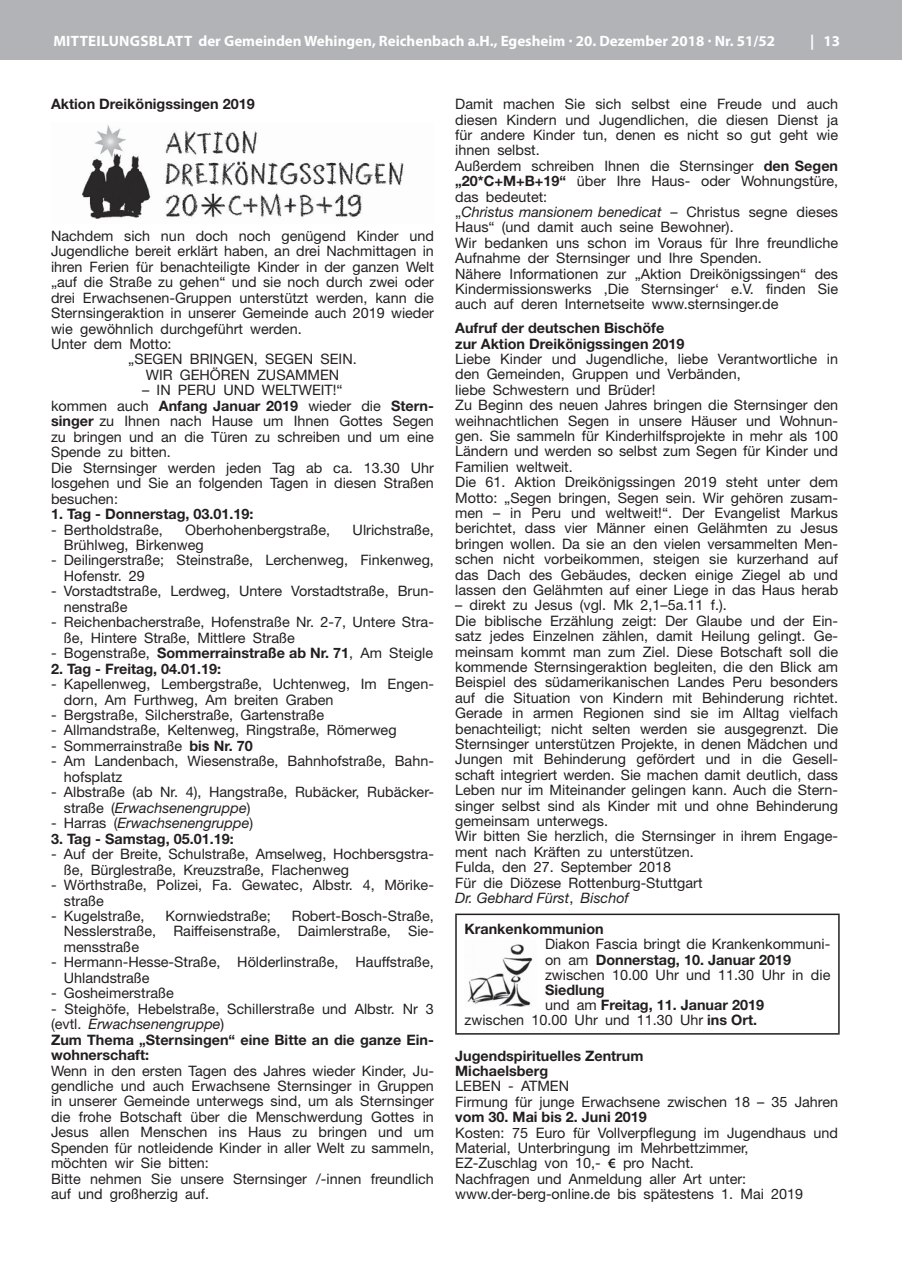
<style>
.page{position:relative;width:902px;height:1280px;background:#fff}
.page>*{position:absolute;margin:0;border:0;box-sizing:border-box;transform-origin:0 0}
.t1{font:700 15px "Myriad Pro";color:#fff}
.t2{font:14.4px/15.5px "Helvetica Neue";color:#231f20}
.t3{font:700 14.4px/15.5px "Helvetica Neue";color:#231f20}
.t4{font:italic 14.4px "Helvetica Neue";color:#231f20}
.s1{font-weight:700}
.s2{font-style:italic}
.s3{font-style:normal}
.s4{font-weight:400}
.s5{font-family:"Myriad Pro";font-weight:600}
</style>
<div class="page">
<div style="left:0;top:0;width:901px;height:60px;background:#b2b3b7"></div>
<img style="left:81px;top:125px;width:323px;height:94px">
<hr style="left:455px;top:913px;width:384px;height:2px;background:#231f20">
<hr style="left:455px;top:915px;width:1px;height:118px;background:#231f20">
<hr style="left:838px;top:915px;width:1px;height:118px;background:#231f20">
<hr style="left:455px;top:1033px;width:384px;height:2px;background:#231f20">
<img style="left:467px;top:944px;width:66px;height:63px">
<p class="t1" style="left:53px;top:31px;width:723px">MITTEILUNGSBLATT der Gemeinden Wehingen, Reichenbach a.H., Egesheim · 20. Dezember 2018 · Nr. 51/52</p>
<p class="t1" style="left:810px;top:31px;width:31px">| 13</p>
<p class="t3" style="left:51px;top:96px;width:205px">Aktion Dreikönigssingen 2019</p>
<p class="t2" style="left:51px;top:228px;width:384px">Nachdem sich nun doch noch genügend Kinder und</p>
<p class="t2" style="left:51px;top:243px;width:384px">Jugendliche bereit erklärt haben, an drei Nachmittagen in</p>
<p class="t2" style="left:51px;top:259px;width:384px">ihren Ferien für benachteiligte Kinder in der ganzen Welt</p>
<p class="t2" style="left:51px;top:274px;width:384px">„auf die Straße zu gehen“ und sie noch durch zwei oder</p>
<p class="t2" style="left:51px;top:290px;width:384px">drei Erwachsenen-Gruppen unterstützt werden, kann die</p>
<p class="t2" style="left:51px;top:305px;width:384px">Sternsingeraktion in unserer Gemeinde auch 2019 wieder</p>
<p class="t2" style="left:51px;top:320px;width:252px">wie gewöhnlich durchgeführt werden.</p>
<p class="t2" style="left:51px;top:336px;width:122px">Unter dem Motto:</p>
<p class="t2" style="left:128px;top:351px;width:230px">„SEGEN BRINGEN, SEGEN SEIN.</p>
<p class="t2" style="left:146px;top:367px;width:195px">WIR GEHÖREN ZUSAMMEN</p>
<p class="t2" style="left:51px;top:382px;width:384px;text-indent:91px">– IN PERU UND WELTWEIT!“<br>kommen auch <span class="s1">Anfang Januar 2019</span> wieder die <span class="s1">Stern&shy;singer</span> zu Ihnen nach Hause um Ihnen Gottes Segen zu bringen und an die Türen zu schreiben und um eine Spende zu bitten.<br>Die Sternsinger werden jeden Tag ab ca. 13.30 Uhr losgehen und Sie an folgenden Tagen in diesen Straßen besuchen:</p>
<p class="t3" style="left:51px;top:506px;width:204px">1. Tag - Donnerstag, 03.01.19:</p>
<p class="t2" style="left:51px;top:521px;width:113px">- Bertholdstraße,</p>
<p class="t2" style="left:185px;top:521px;width:146px">Oberhohenbergstraße,</p>
<p class="t2" style="left:352px;top:521px;width:83px">Ulrichstraße,</p>
<p class="t2" style="left:64px;top:537px;width:141px">Brühlweg, Birkenweg</p>
<p class="t2" style="left:64px;top:552px;width:371px;text-indent:-13px">- Deilingerstraße; Steinstraße, Lerchenweg, Finkenweg,<br>Hofenstr. 29</p>
<p class="t2" style="left:64px;top:583px;width:371px;text-indent:-13px">- Vorstadtstraße, Lerdweg, Untere Vorstadtstraße, Brun&shy;nenstraße</p>
<p class="t2" style="left:64px;top:614px;width:371px;text-indent:-13px">- Reichenbacherstraße, Hofenstraße Nr. 2-7, Untere Stra&shy;ße, Hintere Straße, Mittlere Straße</p>
<p class="t2" style="left:51px;top:645px;width:383px">- Bogenstraße, <span class="s1">Sommerrainstraße ab Nr. 71</span>, Am Steigle</p>
<p class="t3" style="left:51px;top:660px;width:172px">2. Tag - Freitag, 04.01.19:</p>
<p class="t2" style="left:64px;top:676px;width:371px;text-indent:-13px">- Kapellenweg, Lembergstraße, Uchtenweg, Im Engen&shy;dorn, Am Furthweg, Am breiten Graben</p>
<p class="t2" style="left:51px;top:707px;width:275px">- Bergstraße, Silcherstraße, Gartenstraße</p>
<p class="t2" style="left:51px;top:722px;width:347px">- Allmandstraße, Keltenweg, Ringstraße, Römerweg</p>
<p class="t2" style="left:51px;top:738px;width:203px">- Sommerrainstraße <span class="s1">bis Nr. 70</span></p>
<p class="t2" style="left:64px;top:753px;width:371px;text-indent:-13px">- Am Landenbach, Wiesenstraße, Bahnhofstraße, Bahn&shy;hofsplatz</p>
<p class="t2" style="left:64px;top:784px;width:371px;text-indent:-13px">- Albstraße (ab Nr. 4), Hangstraße, Rubäcker, Rubäcker&shy;straße (<span class="s2">Erwachsenengruppe</span>)</p>
<p class="t4" style="left:51px;top:814px;width:204px"><span class="s3">- Harras (</span>Erwachsenengruppe<span class="s3">)</span></p>
<p class="t3" style="left:51px;top:830px;width:184px">3. Tag - Samstag, 05.01.19:</p>
<p class="t2" style="left:64px;top:846px;width:371px;text-indent:-13px">- Auf der Breite, Schulstraße, Amselweg, Hochbersgstra&shy;ße, Bürglestraße, Kreuzstraße, Flachenweg</p>
<p class="t2" style="left:64px;top:877px;width:371px;text-indent:-13px">- Wörthstraße, Polizei, Fa. Gewatec, Albstr. 4, Mörike&shy;straße</p>
<p class="t2" style="left:51px;top:908px;width:95px">- Kugelstraße,</p>
<p class="t2" style="left:165px;top:908px;width:107px">Kornwiedstraße;</p>
<p class="t2" style="left:64px;top:908px;width:371px;text-align:justify;text-indent:228px">Robert-Bosch-Straße, Nesslerstraße, Raiffeisenstraße, Daimlerstraße, Sie&shy;mensstraße</p>
<p class="t2" style="left:64px;top:954px;width:371px;text-indent:-13px">- Hermann-Hesse-Straße, Hölderlinstraße, Hauffstraße,<br>Uhlandstraße</p>
<p class="t2" style="left:51px;top:985px;width:124px">- Gosheimerstraße</p>
<p class="t2" style="left:51px;top:1001px;width:384px">- Steighöfe, Hebelstraße, Schillerstraße und Albstr. Nr 3 (evtl. <span class="s2">Erwachsenengruppe</span>)<br><span class="s1">Zum Thema „Sternsingen“ eine Bitte an die ganze Ein&shy;wohnerschaft:</span></p>
<p class="t2" style="left:51px;top:1062px;width:384px">Wenn in den ersten Tagen des Jahres wieder Kinder, Ju&shy;gendliche und auch Erwachsene Sternsinger in Gruppen in unserer Gemeinde unterwegs sind, um als Sternsinger die frohe Botschaft über die Menschwerdung Gottes in Jesus allen Menschen ins Haus zu bringen und um Spenden für notleidende Kinder in aller Welt zu sammeln, möchten wir Sie bitten:<br>Bitte nehmen Sie unsere Sternsinger /-innen freundlich auf und großherzig auf.</p>
<p class="t2" style="left:455px;top:96px;width:384px">Damit machen Sie sich selbst eine Freude und auch diesen Kindern und Jugendlichen, die diesen Dienst ja für andere Kinder tun, denen es nicht so gut geht wie ihnen selbst.<br>Außerdem schreiben Ihnen die Sternsinger <span class="s1">den Segen „20*C+M+B+19“</span> über Ihre Haus- oder Wohnungstüre, das bedeutet:<br>„<span class="s2">Christus mansionem benedicat</span> – Christus segne dieses Haus“ (und damit auch seine Bewohner).<br>Wir bedanken uns schon im Voraus für Ihre freundliche Aufnahme der Sternsinger und Ihre Spenden.<br>Nähere Informationen zur „Aktion Dreikönigssingen“ des Kindermissionswerks ,Die Sternsinger‘ e.V. finden Sie auch auf deren Internetseite www.sternsinger.de</p>
<p class="t3" style="left:455px;top:320px;width:231px">Aufruf der deutschen Bischöfe zur Aktion Dreikönigssingen 2019</p>
<p class="t2" style="left:455px;top:351px;width:384px">Liebe Kinder und Jugendliche, liebe Verantwortliche in den Gemeinden, Gruppen und Verbänden,<br>liebe Schwestern und Brüder!<br>Zu Beginn des neuen Jahres bringen die Sternsinger den weihnachtlichen Segen in unsere Häuser und Wohnun&shy;gen. Sie sammeln für Kinderhilfsprojekte in mehr als 100<br>Ländern und werden so selbst zum Segen für Kinder und Familien weltweit.<br>Die 61. Aktion Dreikönigssingen 2019 steht unter dem Motto: „Segen bringen, Segen sein. Wir gehören zusam&shy;men – in Peru und weltweit!“. Der Evangelist Markus berichtet, dass vier Männer einen Gelähmten zu Jesus bringen wollen. Da sie an den vielen versammelten Men&shy;schen nicht vorbeikommen, steigen sie kurzerhand auf das Dach des Gebäudes, decken einige Ziegel ab und lassen den Gelähmten auf einer Liege in das Haus herab</p>
<p class="t2" style="left:455px;top:597px;width:384px">– direkt zu Jesus (vgl. Mk 2,1–5a.11 f.).<br>Die biblische Erzählung zeigt: Der Glaube und der Ein&shy;satz jedes Einzelnen zählen, damit Heilung gelingt. Ge&shy;meinsam kommt man zum Ziel. Diese Botschaft soll die kommende Sternsingeraktion begleiten, die den Blick am Beispiel des südamerikanischen Landes Peru besonders auf die Situation von Kindern mit Behinderung richtet.<br>Gerade in armen Regionen sind sie im Alltag vielfach benachteiligt; nicht selten werden sie ausgegrenzt. Die Sternsinger unterstützen Projekte, in denen Mädchen und Jungen mit Behinderung gefördert und in die Gesell&shy;schaft integriert werden. Sie machen damit deutlich, dass Leben nur im Miteinander gelingen kann. Auch die Stern&shy;singer selbst sind als Kinder mit und ohne Behinderung gemeinsam unterwegs.<br>Wir bitten Sie herzlich, die Sternsinger in ihrem Engage&shy;ment nach Kräften zu unterstützen.<br>Fulda, den 27. September 2018<br>Für die Diözese Rottenburg-Stuttgart<br><span class="s2">Dr. Gebhard Fürst</span>, <span class="s2">Bischof</span></p>
<p class="t3" style="left:464px;top:921px;width:141px">Krankenkommunion</p>
<p class="t2" style="left:545px;top:936px;width:287px">Diakon Fascia bringt die Krankenkommuni&shy;on am <span class="s1">Donnerstag, 10. Januar 2019 </span>zwischen 10.00 Uhr und 11.30 Uhr in die</p>
<p class="t3" style="left:545px;top:982px;width:61px">Siedlung</p>
<p class="t3" style="left:545px;top:997px;width:220px"><span class="s4">und am</span> Freitag, 11. Januar 2019</p>
<p class="t2" style="left:464px;top:1012px;width:294px">zwischen 10.00 Uhr und 11.30 Uhr <span class="s1">ins Ort.</span></p>
<p class="t3" style="left:455px;top:1047px;width:190px">Jugendspirituelles Zentrum<br>Michaelsberg</p>
<p class="t2" style="left:455px;top:1078px;width:384px">LEBEN - ATMEN<br>Firmung für junge Erwachsene zwischen 18 – 35 Jahren</p>
<p class="t3" style="left:455px;top:1109px;width:193px">vom 30. Mai bis 2. Juni 2019</p>
<p class="t2" style="left:455px;top:1124px;width:384px">Kosten: 75 Euro für Vollverpflegung im Jugendhaus und Material, Unterbringung im Mehrbettzimmer,<br>EZ-Zuschlag von 10,- <span class="s5">€</span> pro Nacht.<br>Nachfragen und Anmeldung aller Art unter: www.der-berg-online.de bis spätestens 1. Mai 2019</p>
</div>
